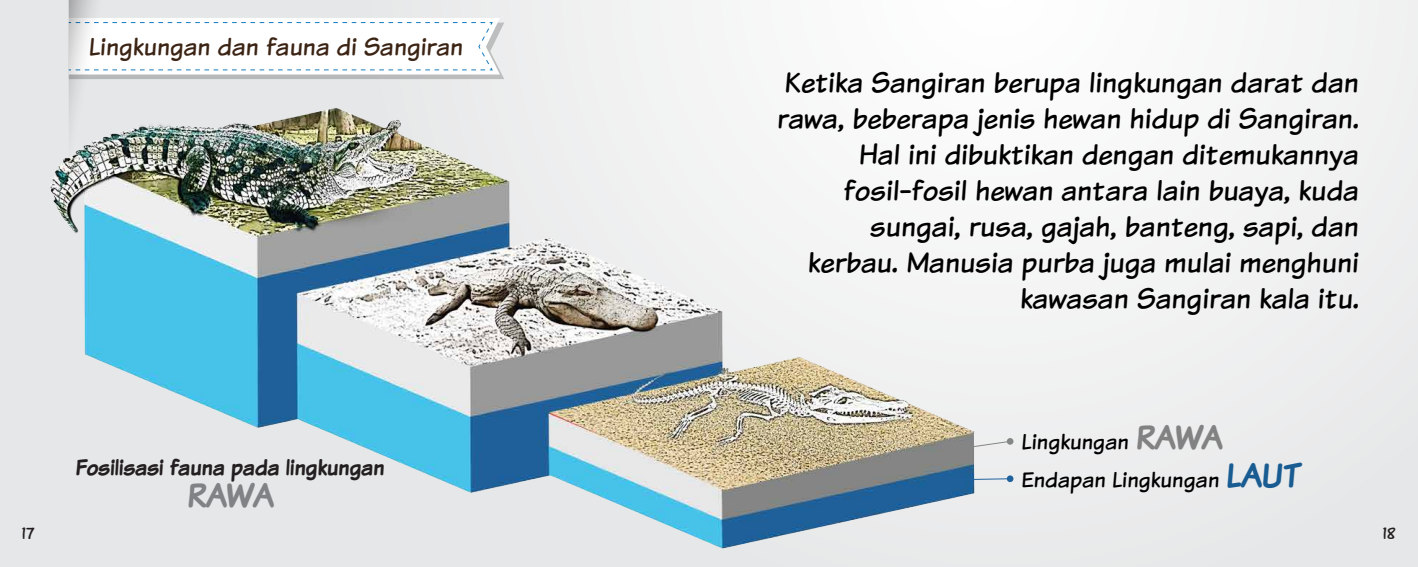
<style>
.page{position:relative;width:1418px;height:567px;background:#fff}
.page>*{position:absolute;margin:0;border:0;box-sizing:border-box;transform-origin:0 0}
.t1{font:700 36px "Komika Text";color:#808285}
.t2{font:30px/36px "Komika Text";color:#000;text-align:right}
.t3{font:26.1px "Komika Text";color:#3c2415}
.t4{font:700 24px "Komika Text";color:#231f20}
.t5{font:23px "Komika Text";color:#000}
.t6{font:18px "Komika Text";color:#231f20}
.s1{font-weight:700;font-size:36px;color:#828283}
.s2{font-weight:700;font-size:36px;color:#195c92}
</style>
<div class="page">
<div style="left:0;top:0;width:1417px;height:567px;background:#f1f1f2"></div>
<img style="left:0;top:37px;width:1074px;height:530px">
<img style="left:69px;top:0;width:435px;height:190px">
<svg style="left:955px;top:440px;width:56px;height:10px"></svg>
<div style="left:1006px;top:438px;width:7px;height:7px;background:#848685;border-radius:50%"></div>
<svg style="left:955px;top:478px;width:52px;height:3px"></svg>
<div style="left:1006px;top:475px;width:7px;height:7px;background:#22629c;border-radius:50%"></div>
<p class="t3" style="left:88px;top:30px;width:376px">Lingkungan dan fauna di Sangiran</p>
<p class="t4" style="left:75px;top:452px;width:310px">Fosilisasi fauna pada lingkungan</p>
<p class="t1" style="left:186px;top:472px;width:88px">RAWA</p>
<p class="t2" style="left:776px;top:64px;width:583px">Ketika Sangiran berupa lingkungan darat dan rawa, beberapa jenis hewan hidup di Sangiran.<br>Hal ini dibuktikan dengan ditemukannya fosil-fosil hewan antara lain buaya, kuda sungai, rusa, gajah, banteng, sapi, dan kerbau. Manusia purba juga mulai menghuni kawasan Sangiran kala itu.</p>
<p class="t5" style="left:1021px;top:427px;width:202px">Lingkungan <span class="s1">RAWA</span></p>
<p class="t5" style="left:1021px;top:464px;width:279px">Endapan Lingkungan <span class="s2">LAUT</span></p>
<p class="t6" style="left:22px;top:521px;width:15px">17</p>
<p class="t6" style="left:1382px;top:521px;width:15px">18</p>
</div>
